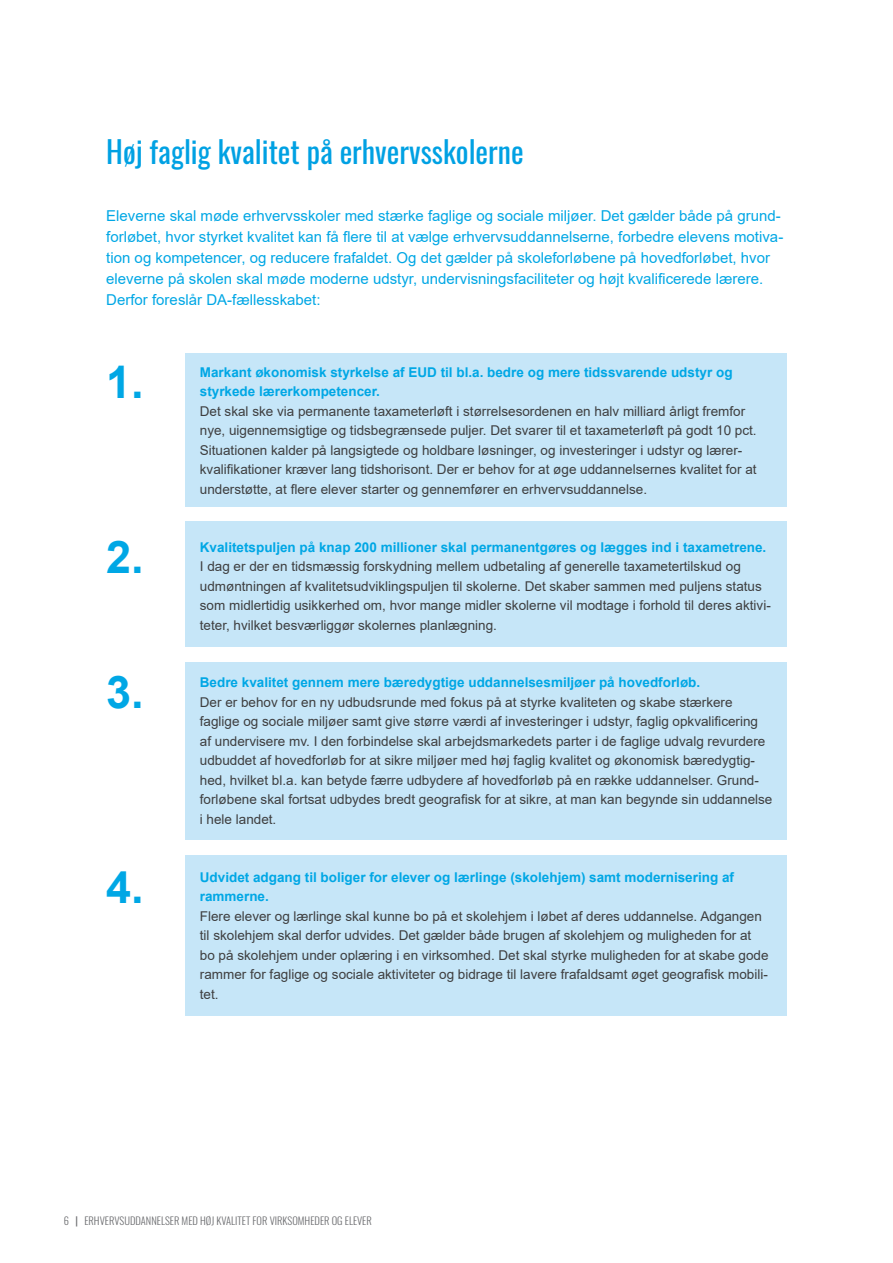
<style>
.page{position:relative;width:893px;height:1263px;background:#fff}
.page>*{position:absolute;margin:0;border:0;box-sizing:border-box;transform-origin:0 0}
.t1{font:700 45px "Arial";color:#00a7e5}
.DA_anbefaler{font:30px "Oswald";color:#00a1e3}
.DA_anbefaler_underaf{font:15px/21px "Arial";color:#00a7e5}
.Hængende_sort_Tekst{font:13.5px/19.5px "Arial";color:#3e3e3f}
.t2{font:700 13.5px/19.5px "Arial";color:#00a7e5}
.t3{font:300 10.5px "Oswald";color:#6c6d70}
.s1{font-weight:400}
</style>
<div class="page">
<div style="left:185px;top:354px;width:602px;height:153px;background:#c6e6f8"></div>
<div style="left:185px;top:521px;width:602px;height:126px;background:#c6e6f8"></div>
<div style="left:185px;top:662px;width:602px;height:178px;background:#c6e6f8"></div>
<div style="left:185px;top:856px;width:602px;height:160px;background:#c6e6f8"></div>
<p class="DA_anbefaler" style="left:106px;top:125px;width:419px">Høj faglig kvalitet på erhvervsskolerne</p>
<p class="DA_anbefaler_underaf" style="left:106px;top:205px;width:678px">Eleverne skal møde erhvervsskoler med stærke faglige og sociale miljøer. Det gælder både på grund&shy;forløbet, hvor styrket kvalitet kan få flere til at vælge erhvervsuddannelserne, forbedre elevens motiva&shy;tion og kompetencer, og reducere frafaldet. Og det gælder på skoleforløbene på hovedforløbet, hvor eleverne på skolen skal møde moderne udstyr, undervisningsfaciliteter og højt kvalificerede lærere.<br>Derfor foreslår DA-fællesskabet:</p>
<p class="t1" style="left:106px;top:350px;width:39px">1.</p>
<p class="t2" style="left:200px;top:362px;width:534px">Markant økonomisk styrkelse af EUD til bl.a. bedre og mere tidssvarende udstyr og styrkede lærerkompetencer.</p>
<p class="Hængende_sort_Tekst" style="left:200px;top:401px;width:558px">Det skal ske via permanente taxameterløft i størrelsesordenen en halv milliard årligt fremfor nye, uigennemsigtige og tidsbegrænsede puljer. Det svarer til et taxameterløft på godt 10 pct.<br>Situationen kalder på langsigtede og holdbare løsninger, og investeringer i udstyr og lærer&shy;kvalifikationer kræver lang tidshorisont. Der er behov for at øge uddannelsernes kvalitet for at understøtte, at flere elever starter og gennemfører en erhvervsuddannelse.</p>
<p class="t1" style="left:106px;top:525px;width:39px">2.</p>
<p class="t2" style="left:200px;top:537px;width:568px">Kvalitetspuljen på knap 200 millioner skal permanentgøres og lægges ind i taxametrene.</p>
<p class="Hængende_sort_Tekst" style="left:200px;top:556px;width:572px">I dag er der en tidsmæssig forskydning mellem udbetaling af generelle taxametertilskud og udmøntningen af kvalitetsudviklingspuljen til skolerne. Det skaber sammen med puljens status som midlertidig usikkerhed om, hvor mange midler skolerne vil modtage i forhold til deres aktivi&shy;teter, hvilket besværliggør skolernes planlægning.</p>
<p class="t1" style="left:106px;top:661px;width:39px">3.</p>
<p class="t2" style="left:200px;top:673px;width:502px">Bedre kvalitet gennem mere bæredygtige uddannelsesmiljøer på hovedforløb.</p>
<p class="Hængende_sort_Tekst" style="left:200px;top:692px;width:574px">Der er behov for en ny udbudsrunde med fokus på at styrke kvaliteten og skabe stærkere faglige og sociale miljøer samt give større værdi af investeringer i udstyr, faglig opkvalificering af undervisere mv. I den forbindelse skal arbejdsmarkedets parter i de faglige udvalg revurdere udbuddet af hovedforløb for at sikre miljøer med høj faglig kvalitet og økonomisk bæredygtig&shy;hed, hvilket bl.a. kan betyde færre udbydere af hovedforløb på en række uddannelser. Grund&shy;forløbene skal fortsat udbydes bredt geografisk for at sikre, at man kan begynde sin uddannelse i hele landet.</p>
<p class="t1" style="left:106px;top:855px;width:39px">4.</p>
<p class="t2" style="left:200px;top:867px;width:536px">Udvidet adgang til boliger for elever og lærlinge (skolehjem) samt modernisering af rammerne.</p>
<p class="Hængende_sort_Tekst" style="left:200px;top:906px;width:570px">Flere elever og lærlinge skal kunne bo på et skolehjem i løbet af deres uddannelse. Adgangen til skolehjem skal derfor udvides. Det gælder både brugen af skolehjem og muligheden for at bo på skolehjem under oplæring i en virksomhed. Det skal styrke muligheden for at skabe gode rammer for faglige og sociale aktiviteter og bidrage til lavere frafaldsamt øget geografisk mobili&shy;tet.</p>
<p class="t3" style="left:64px;top:1211px;width:310px">6 <span class="s1">|</span> ERHVERVSUDDANNELSER MED HØJ KVALITET FOR VIRKSOMHEDER OG ELEVER</p>
</div>
